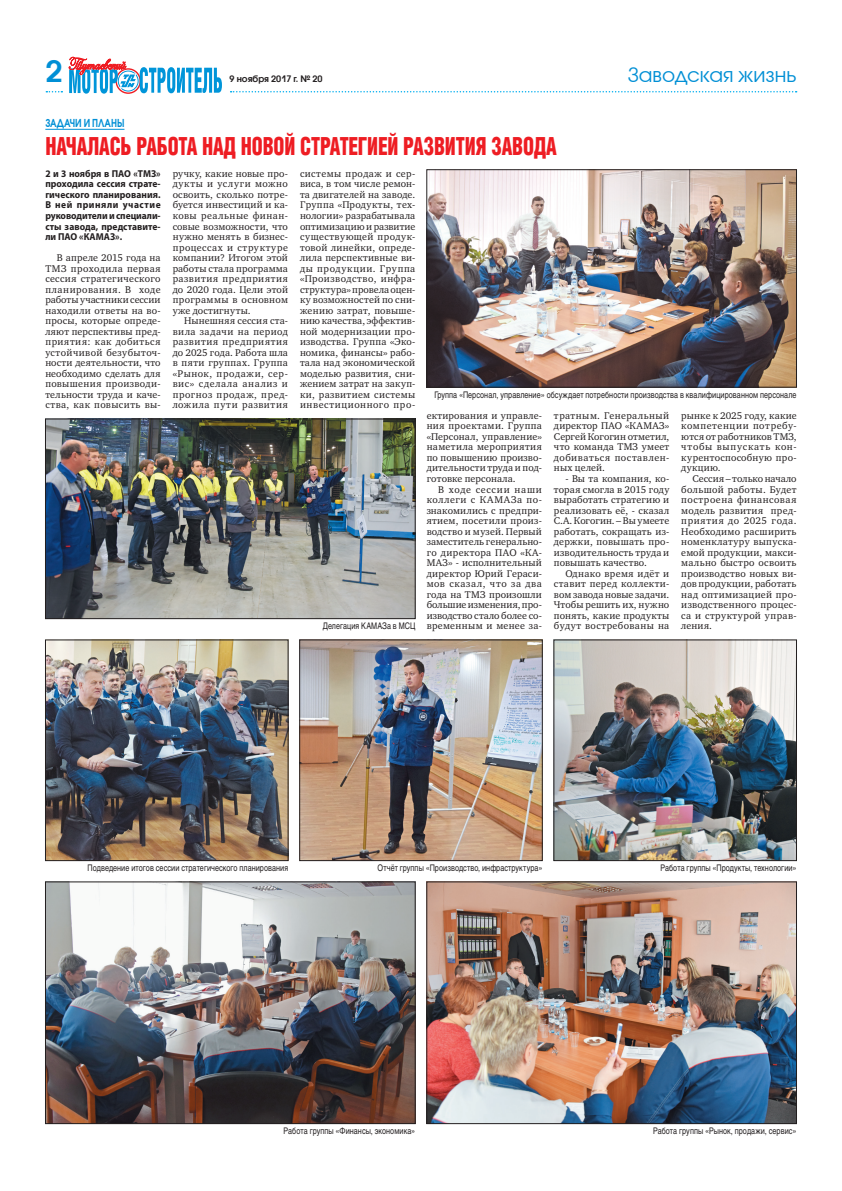
<style>
.page{position:relative;width:842px;height:1191px;background:#fff}
.page>*{position:absolute;margin:0;border:0;box-sizing:border-box;transform-origin:0 0}
._01-ЛИД{font:600 30px "Avant Garde Gothic C";color:#008fd5}
._09-ЗАГ-НОВОСТИ{font:900 25px "Helios Cond";letter-spacing:-.01em;color:#ee1d23;scale:.8 1}
._06-ПОДЗАГОЛОВОК{font:20px "Avant Garde Gothic C";color:#008fd5}
._03-РУБРИКА__цвет{font:600 11px "Avant Garde Gothic C";color:#008fd5;scale:.8 1}
._05-ТЕКСТ{font:10px/10.5px "Charter C";letter-spacing:.025em;color:#231f20;text-align:justify}
._04-ВРЕЗ{font:700 10px/10.5px "Myriad Pro";color:#231f20;text-align:justify;scale:.95 1}
._08-ФОТО-АВТОР{font:9px "Helios";letter-spacing:.005em;color:#231f20;scale:.8 1}
.t1{font:600 9px "Avant Garde Gothic C";color:#231f20}
</style>
<div class="page">
<svg style="left:231px;top:91px;width:566px;height:1px"></svg>
<svg style="left:46px;top:91px;width:16px;height:1px"></svg>
<svg style="left:68px;top:56px;width:154px;height:38px"></svg>
<hr style="left:45px;top:129px;width:79px;height:1px;background:#008fd5">
<img style="left:429px;top:172px;width:366px;height:213px">
<div style="left:427px;top:170px;width:370px;height:217px;border:1px solid #231f20"></div>
<img style="left:47px;top:421px;width:366px;height:196px">
<div style="left:45px;top:419px;width:370px;height:200px;border:1px solid #231f20"></div>
<img style="left:47px;top:642px;width:239px;height:216px">
<div style="left:45px;top:640px;width:243px;height:220px;border:1px solid #231f20"></div>
<img style="left:302px;top:642px;width:238px;height:216px">
<img style="left:47px;top:883px;width:366px;height:238px">
<div style="left:45px;top:881px;width:370px;height:242px;border:1px solid #231f20"></div>
<img style="left:429px;top:883px;width:366px;height:238px">
<div style="left:427px;top:881px;width:370px;height:242px;border:1px solid #231f20"></div>
<img style="left:556px;top:642px;width:239px;height:216px">
<div style="left:554px;top:640px;width:243px;height:220px;border:1px solid #231f20"></div>
<p class="_01-ЛИД" style="left:45px;top:53px;width:18px">2</p>
<p class="t1" style="left:230px;top:73px;width:94px">9 ноября 2017 г. № 20</p>
<p class="_06-ПОДЗАГОЛОВОК" style="left:628px;top:63px;width:170px">Заводская жизнь</p>
<p class="_03-РУБРИКА__цвет" style="left:45px;top:116px;width:100px">ЗАДАЧИ И ПЛАНЫ</p>
<p class="_09-ЗАГ-НОВОСТИ" style="left:45px;top:132px;width:641px">НАЧАЛАСЬ РАБОТА НАД НОВОЙ СТРАТЕГИЕЙ РАЗВИТИЯ ЗАВОДА</p>
<p class="_04-ВРЕЗ" style="left:45px;top:168px;width:123px">2 и 3 ноября в ПАО «ТМЗ» проходила сессия страте&shy;гического планирования.<br>В ней приняли участие руководители и специали&shy;сты завода, представите&shy;ли ПАО «КАМАЗ».</p>
<p class="_05-ТЕКСТ" style="left:45px;top:252px;width:117px;text-indent:11px">В апреле 2015 года на ТМЗ проходила первая сессия стратегического планирования. В ходе работы участники сессии находили ответы на во&shy;просы, которые опреде&shy;ляют перспективы пред&shy;приятия: как добиться устойчивой безубыточ&shy;ности деятельности, что необходимо сделать для повышения производи&shy;тельности труда и каче&shy;ства, как повысить вы-</p>
<p class="_05-ТЕКСТ" style="left:173px;top:168px;width:117px">ручку, какие новые про&shy;дукты и услуги можно освоить, сколько потре&shy;буется инвестиций и ка&shy;ковы реальные финан&shy;совые возможности, что нужно менять в бизнес&shy;процессах и структуре компании? Итогом этой работы стала программа развития предприятия до 2020 года. Цели этой программы в основном уже достигнуты.</p>
<p class="_05-ТЕКСТ" style="left:173px;top:316px;width:117px;text-indent:11px">Нынешняя сессия ста&shy;вила задачи на период развития предприятия до 2025 года. Работа шла в пяти группах. Группа «Рынок, продажи, сер&shy;вис» сделала анализ и прогноз продаж, пред&shy;ложила пути развития</p>
<p class="_05-ТЕКСТ" style="left:300px;top:168px;width:117px">системы продаж и сер&shy;виса, в том числе ремон&shy;та двигателей на заводе.<br>Группа «Продукты, тех&shy;нологии» разрабатывала оптимизацию и развитие существующей продук&shy;товой линейки, опреде&shy;лила перспективные ви&shy;ды продукции. Группа «Производство, инфра&shy;структура» провела оцен&shy;ку возможностей по сни&shy;жению затрат, повыше&shy;нию качества, эффектив&shy;ной модернизации про&shy;изводства. Группа «Эко&shy;номика, финансы» рабо&shy;тала над экономической моделью развития, сни&shy;жением затрат на закуп&shy;ки, развитием системы инвестиционного про-</p>
<p class="_08-ФОТО-АВТОР" style="left:434px;top:389px;width:454px">Группа «Персонал, управление» обсуждает потребности производства в квалифицированном персонале</p>
<p class="_05-ТЕКСТ" style="left:554px;top:410px;width:117px">тратным. Генеральный директор ПАО «КАМАЗ» Сергей Когогин отметил, что команда ТМЗ умеет добиваться поставлен&shy;ных целей.</p>
<p class="_05-ТЕКСТ" style="left:554px;top:473px;width:117px;text-indent:11px">- Вы та компания, ко&shy;торая смогла в 2015 году выработать стратегию и реализовать её, - сказал С.А. Когогин. – Вы умеете работать, сокращать из&shy;держки, повышать про&shy;изводительность труда и повышать качество.</p>
<p class="_05-ТЕКСТ" style="left:554px;top:568px;width:117px;text-indent:11px">Однако время идёт и ставит перед коллекти&shy;вом завода новые задачи.<br>Чтобы решить их, нужно понять, какие продукты будут востребованы на</p>
<p class="_05-ТЕКСТ" style="left:681px;top:410px;width:117px">рынке к 2025 году, какие компетенции потребу&shy;ются от работников ТМЗ, чтобы выпускать кон&shy;курентоспособную про&shy;дукцию.</p>
<p class="_05-ТЕКСТ" style="left:681px;top:473px;width:117px;text-indent:11px">Сессия – только начало большой работы. Будет построена финансовая модель развития пред&shy;приятия до 2025 года.<br>Необходимо расширить номенклатуру выпуска&shy;емой продукции, макси&shy;мально быстро освоить производство новых ви&shy;дов продукции, работать над оптимизацией про&shy;изводственного процес&shy;са и структурой управ&shy;ления.</p>
<p class="_05-ТЕКСТ" style="left:427px;top:410px;width:117px">ектирования и управле&shy;ния проектами. Группа «Персонал, управление» наметила мероприятия по повышению произво&shy;дительности труда и под&shy;готовке персонала.</p>
<p class="_05-ТЕКСТ" style="left:427px;top:484px;width:117px;text-indent:11px">В ходе сессии наши коллеги с КАМАЗа по&shy;знакомились с предпри&shy;ятием, посетили произ&shy;водство и музей. Первый заместитель генерально&shy;го директора ПАО «КА-МАЗ» - исполнительный директор Юрий Гераси&shy;мов сказал, что за два года на ТМЗ произошли большие изменения, про&shy;изводство стало более со&shy;временным и менее за-</p>
<p class="_08-ФОТО-АВТОР" style="left:323px;top:621px;width:117px">Делегация КАМАЗа в МСЦ</p>
<p class="_08-ФОТО-АВТОР" style="left:88px;top:862px;width:252px">Подведение итогов сессии стратегического планирования</p>
<p class="_08-ФОТО-АВТОР" style="left:377px;top:862px;width:208px">Отчёт группы «Производство, инфраструктура»</p>
<p class="_08-ФОТО-АВТОР" style="left:660px;top:862px;width:172px">Работа группы «Продукты, технологии»</p>
<p class="_08-ФОТО-АВТОР" style="left:284px;top:1125px;width:166px">Работа группы «Финансы, экономика»</p>
<p class="_08-ФОТО-АВТОР" style="left:653px;top:1125px;width:181px">Работа группы «Рынок, продажи, сервис»</p>
</div>
